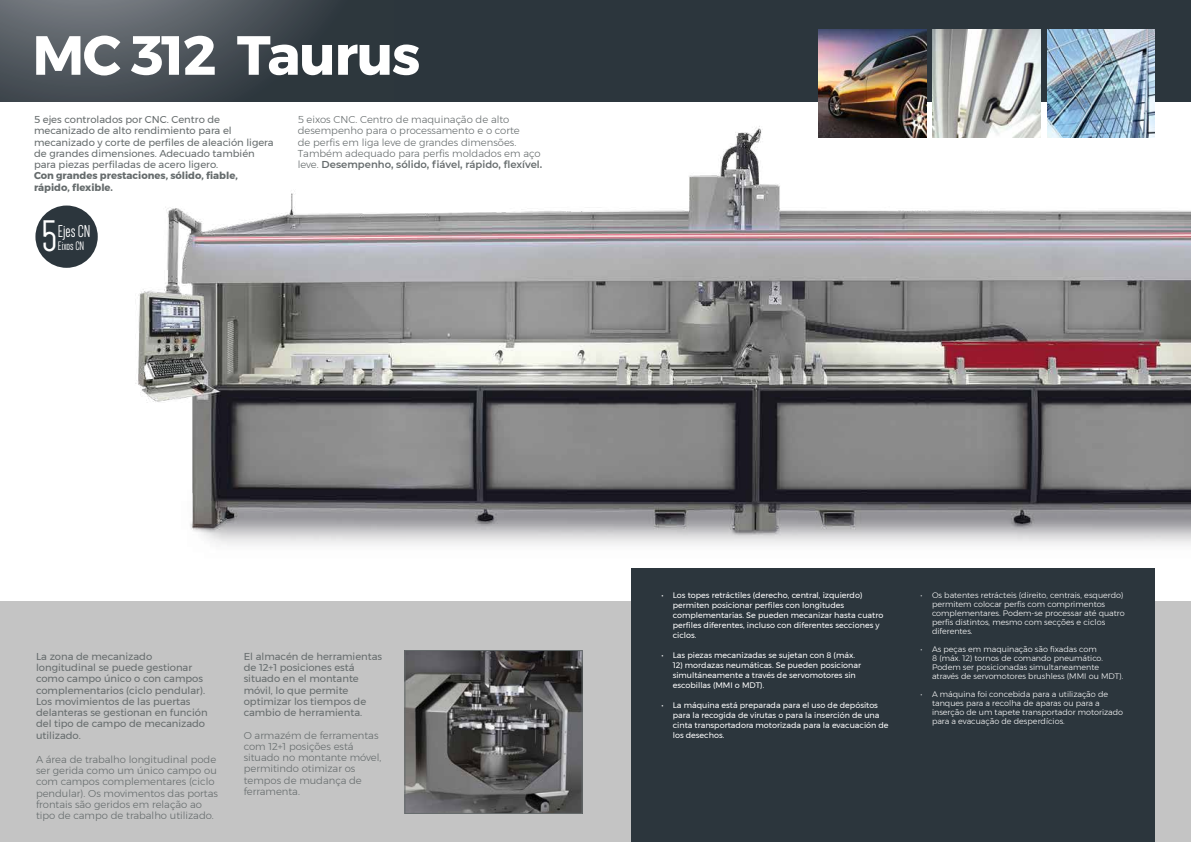
<style>
.page{position:relative;width:1191px;height:842px;background:#fff}
.page>*{position:absolute;margin:0;border:0;box-sizing:border-box;transform-origin:0 0}
.t1{font:700 55.1px "Montserrat";letter-spacing:-.025em;color:#fff}
.t2{font:45.5px "Dense";color:#fff}
.t3{font:17.7px "Dense";color:#fff}
.t4{font:12.6px "Dense";color:#fff}
.t5{font:10px/11.2px "Montserrat";color:#666c6d}
.t6{font:300 10px/11.2px "Montserrat";color:#666c6d}
.t7{font:700 10px/11.2px "Montserrat";color:#666c6d}
.t8{font:8px/10px "Montserrat";color:#fff}
.t9{font:300 8px/9px "Montserrat";color:#fff}
.s1{font-weight:600}
</style>
<div class="page">
<div style="left:587px;top:0;width:604px;height:101px;background:#2c363d"></div>
<img style="left:135px;top:122px;width:1056px;height:423px">
<div style="left:0;top:601px;width:1191px;height:241px;background:#c4c4c4"></div>
<img style="left:818px;top:30px;width:108px;height:108px">
<img style="left:1047px;top:30px;width:108px;height:108px">
<img style="left:933px;top:30px;width:107px;height:108px">
<div style="left:631px;top:568px;width:524px;height:274px;background:#2c363d"></div>
<div style="left:0;top:0;width:595px;height:101px;background:#2c363d"></div>
<svg style="left:0;top:0;width:325px;height:101px"></svg>
<div style="left:35px;top:206px;width:63px;height:62px;background:#2c363d;border-radius:50%"></div>
<img style="left:407px;top:652px;width:173px;height:160px">
<div style="left:405px;top:650px;width:177px;height:164px;border:1px solid #666c6d"></div>
<h1 class="t1" style="left:32px;top:21px;width:389px">MC 312 Taurus</h1>
<p class="t5" style="left:34px;top:114px;width:241px">5 ejes controlados por CNC. Centro de mecanizado de alto rendimiento para el mecanizado y corte de perfiles de aleación ligera de grandes dimensiones. Adecuado también para piezas perfiladas de acero ligero.</p>
<p class="t7" style="left:34px;top:170px;width:205px">Con grandes prestaciones, sólido, fiable, rápido, flexible.</p>
<h2 class="t2" style="left:42px;top:214px;width:17px">5</h2>
<h3 class="t3" style="left:58px;top:223px;width:34px">Ejes CN</h3>
<p class="t4" style="left:58px;top:240px;width:28px">Eixos CN</p>
<p class="t6" style="left:298px;top:114px;width:246px">5 eixos CNC. Centro de maquinação de alto desempenho para o processamento e o corte<br>de perfis em liga leve de grandes dimensões.<br>Também adequado para perfis moldados em aço leve. <span class="s1">Desempenho, sólido, fiável, rápido, flexível.</span></p>
<p class="t5" style="left:36px;top:651px;width:173px">La zona de mecanizado longitudinal se puede gestionar como campo único o con campos complementarios (ciclo pendular).<br>Los movimientos de las puertas delanteras se gestionan en función del tipo de campo de mecanizado utilizado.</p>
<p class="t6" style="left:36px;top:754px;width:183px">A área de trabalho longitudinal pode ser gerida como um único campo ou com campos complementares (ciclo pendular). Os movimentos das portas frontais são geridos em relação ao tipo de campo de trabalho utilizado.</p>
<p class="t5" style="left:244px;top:651px;width:140px">El almacén de herramientas de 12+1 posiciones está situado en el montante móvil, lo que permite optimizar los tiempos de cambio de herramienta.</p>
<p class="t6" style="left:244px;top:729px;width:139px">O armazém de ferramentas com 12+1 posições está situado no montante móvel, permitindo otimizar os tempos de mudança de ferramenta.</p>
<p class="t8" style="left:673px;top:590px;width:212px;text-indent:-11px">• Los topes retráctiles (derecho, central, izquierdo) permiten posicionar perfiles con longitudes complementarias. Se pueden mecanizar hasta cuatro perfiles diferentes, incluso con diferentes secciones y ciclos.</p>
<p class="t8" style="left:661px;top:650px;width:195px">• Las piezas mecanizadas se sujetan con 8 (máx.</p>
<p class="t8" style="left:673px;top:660px;width:190px">12) mordazas neumáticas. Se pueden posicionar simultáneamente a través de servomotores sin escobillas (MMI o MDT).</p>
<p class="t8" style="left:673px;top:700px;width:217px;text-indent:-11px">• La máquina está preparada para el uso de depósitos para la recogida de virutas o para la inserción de una cinta transportadora motorizada para la evacuación de los desechos.</p>
<p class="t9" style="left:932px;top:590px;width:194px;text-indent:-11px">• Os batentes retrácteis (direito, centrais, esquerdo) permitem colocar perfis com comprimentos complementares. Podem-se processar até quatro perfis distintos, mesmo com secções e ciclos diferentes.</p>
<p class="t9" style="left:932px;top:644px;width:193px;text-indent:-11px">• As peças em maquinação são fixadas com<br>8 (máx. 12) tornos de comando pneumático.<br>Podem ser posicionadas simultaneamente através de servomotores brushless (MMI ou MDT).</p>
<p class="t9" style="left:932px;top:689px;width:193px;text-indent:-11px">• A máquina foi concebida para a utilização de tanques para a recolha de aparas ou para a inserção de um tapete transportador motorizado para a evacuação de desperdícios.</p>
</div>
